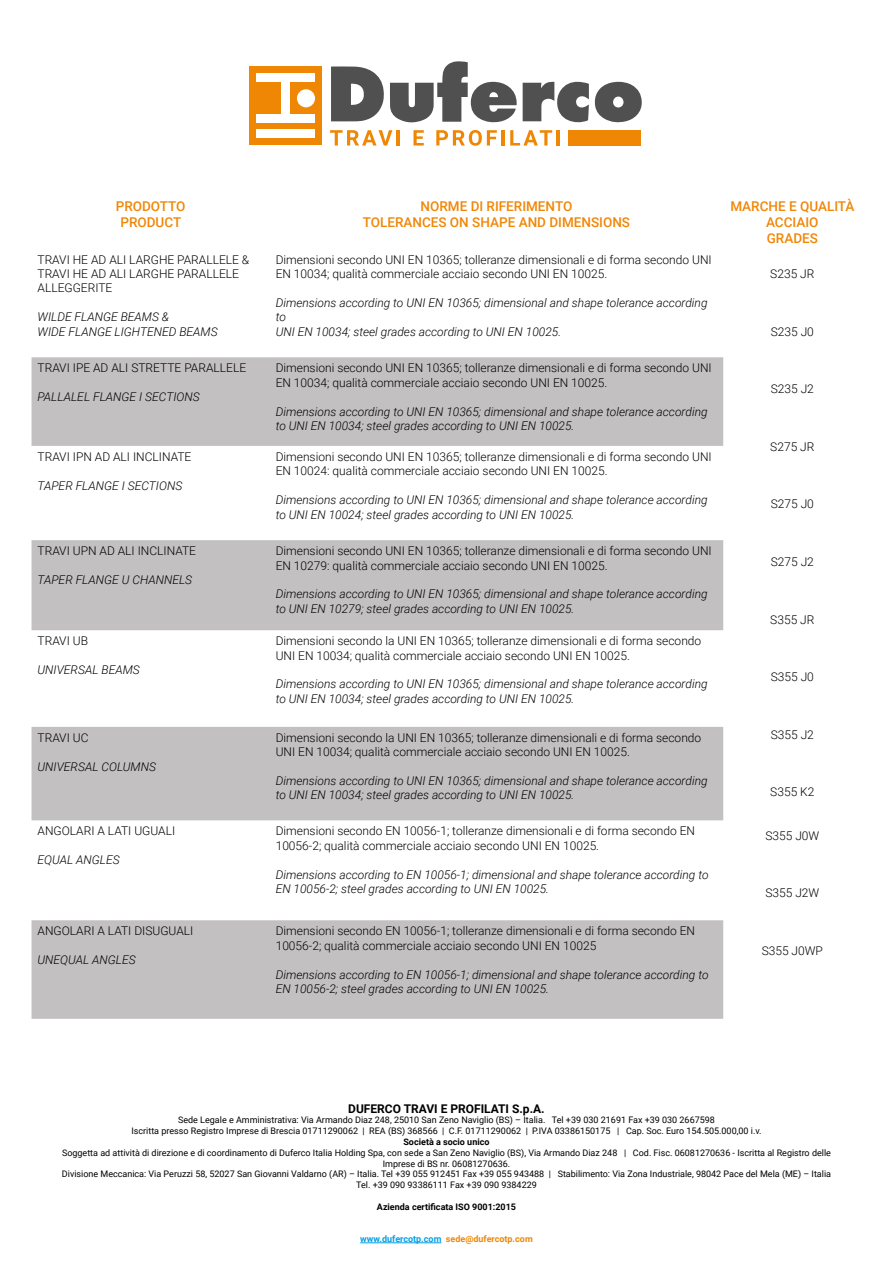
<style>
.page{position:relative;width:893px;height:1263px;background:#fff}
.page>*{position:absolute;margin:0;border:0;box-sizing:border-box;transform-origin:0 0}
.t1{font:500 13.5px/16.2px "Roboto";color:#f08707;text-align:center}
.t2{font:300 12px/14.4px "Roboto";color:#000}
.t3{font:italic 300 12px/14.4px "Roboto";color:#000}
.t4{font:700 12px "Roboto";color:#000}
.t5{font:9px/10.8px "Roboto";color:#000;text-align:center}
.t6{font:700 9px "Roboto";color:#000}
.t7{font:700 9px "Roboto";color:#f08707}
.s1{color:#009fe3}
</style>
<div class="page">
<svg style="left:331px;top:66px;width:53px;height:55px"></svg>
<svg style="left:390px;top:61px;width:127px;height:62px"></svg>
<svg style="left:523px;top:82px;width:119px;height:41px"></svg>
<div style="left:568px;top:130px;width:73px;height:16px;background:#f08704"></div>
<svg style="left:330px;top:130px;width:62px;height:16px"></svg>
<hr style="left:397px;top:130px;width:3px;height:16px;background:#f08704">
<svg style="left:413px;top:130px;width:11px;height:16px"></svg>
<svg style="left:436px;top:130px;width:61px;height:16px"></svg>
<hr style="left:501px;top:130px;width:4px;height:16px;background:#f08704">
<svg style="left:510px;top:130px;width:42px;height:16px"></svg>
<hr style="left:557px;top:130px;width:3px;height:16px;background:#f08704">
<div style="left:249px;top:67px;width:73px;height:78px;background:#f08704"></div>
<div style="left:256px;top:74px;width:59px;height:8px;background:#fff"></div>
<div style="left:256px;top:114px;width:59px;height:9px;background:#fff"></div>
<div style="left:281px;top:76px;width:9px;height:45px;background:#fff"></div>
<div style="left:256px;top:130px;width:59px;height:8px;background:#fff"></div>
<div style="left:297px;top:89px;width:18px;height:18px;background:#fff;border-radius:50%"></div>
<hr style="left:360px;top:1242px;width:81px;height:1px;background:#009fe3">
<svg style="left:32px;top:357px;width:691px;height:662px;fill:#c2c0c0"></svg>
<p class="t1" style="left:116px;top:198px;width:71px">PRODOTTO<br>PRODUCT</p>
<p class="t1" style="left:363px;top:198px;width:269px">NORME DI RIFERIMENTO<br>TOLERANCES ON SHAPE AND DIMENSIONS</p>
<p class="t1" style="left:730px;top:198px;width:126px">MARCHE E QUALITÀ<br>ACCIAIO<br>GRADES</p>
<p class="t2" style="left:38px;top:252px;width:213px">TRAVI HE AD ALI LARGHE PARALLELE &amp;<br>TRAVI HE AD ALI LARGHE PARALLELE<br>ALLEGGERITE</p>
<p class="t3" style="left:38px;top:309px;width:182px">WILDE FLANGE BEAMS &amp;<br>WIDE FLANGE LIGHTENED BEAMS</p>
<p class="t2" style="left:276px;top:252px;width:438px">Dimensioni secondo UNI EN 10365; tolleranze dimensionali e di forma secondo UNI<br>EN 10034; qualità commerciale acciaio secondo UNI EN 10025.</p>
<p class="t3" style="left:276px;top:295px;width:433px">Dimensions according to UNI EN 10365; dimensional and shape tolerance according to<br>UNI EN 10034; steel grades according to UNI EN 10025.</p>
<p class="t2" style="left:770px;top:266px;width:46px">S235 JR</p>
<p class="t2" style="left:771px;top:324px;width:45px">S235 J0</p>
<p class="t2" style="left:38px;top:360px;width:210px">TRAVI IPE AD ALI STRETTE PARALLELE</p>
<p class="t3" style="left:38px;top:389px;width:164px">PALLALEL FLANGE I SECTIONS</p>
<p class="t2" style="left:276px;top:360px;width:438px">Dimensioni secondo UNI EN 10365; tolleranze dimensionali e di forma secondo UNI<br>EN 10034; qualità commerciale acciaio secondo UNI EN 10025.</p>
<p class="t3" style="left:276px;top:404px;width:433px">Dimensions according to UNI EN 10365; dimensional and shape tolerance according to UNI EN 10034; steel grades according to UNI EN 10025.</p>
<p class="t2" style="left:771px;top:381px;width:45px">S235 J2</p>
<p class="t2" style="left:38px;top:449px;width:155px">TRAVI IPN AD ALI INCLINATE</p>
<p class="t3" style="left:38px;top:478px;width:146px">TAPER FLANGE I SECTIONS</p>
<p class="t2" style="left:276px;top:449px;width:438px">Dimensioni secondo UNI EN 10365; tolleranze dimensionali e di forma secondo UNI<br>EN 10024: qualità commerciale acciaio secondo UNI EN 10025.</p>
<p class="t3" style="left:276px;top:492px;width:433px">Dimensions according to UNI EN 10365; dimensional and shape tolerance according to UNI EN 10024; steel grades according to UNI EN 10025.</p>
<p class="t2" style="left:770px;top:439px;width:46px">S275 JR</p>
<p class="t2" style="left:771px;top:496px;width:45px">S275 J0</p>
<p class="t2" style="left:38px;top:543px;width:160px">TRAVI UPN AD ALI INCLINATE</p>
<p class="t3" style="left:38px;top:572px;width:156px">TAPER FLANGE U CHANNELS</p>
<p class="t2" style="left:276px;top:543px;width:438px">Dimensioni secondo UNI EN 10365; tolleranze dimensionali e di forma secondo UNI<br>EN 10279: qualità commerciale acciaio secondo UNI EN 10025.</p>
<p class="t3" style="left:276px;top:586px;width:433px">Dimensions according to UNI EN 10365; dimensional and shape tolerance according to UNI EN 10279; steel grades according to UNI EN 10025.</p>
<p class="t2" style="left:771px;top:554px;width:45px">S275 J2</p>
<p class="t2" style="left:770px;top:612px;width:46px">S355 JR</p>
<p class="t2" style="left:38px;top:633px;width:52px">TRAVI UB</p>
<p class="t3" style="left:38px;top:662px;width:104px">UNIVERSAL BEAMS</p>
<p class="t2" style="left:276px;top:633px;width:427px">Dimensioni secondo la UNI EN 10365; tolleranze dimensionali e di forma secondo<br>UNI EN 10034; qualità commerciale acciaio secondo UNI EN 10025.</p>
<p class="t3" style="left:276px;top:676px;width:433px">Dimensions according to UNI EN 10365; dimensional and shape tolerance according to UNI EN 10034; steel grades according to UNI EN 10025.</p>
<p class="t2" style="left:771px;top:669px;width:45px">S355 J0</p>
<p class="t2" style="left:38px;top:730px;width:52px">TRAVI UC</p>
<p class="t3" style="left:38px;top:759px;width:120px">UNIVERSAL COLUMNS</p>
<p class="t2" style="left:38px;top:823px;width:139px">ANGOLARI A LATI UGUALI</p>
<p class="t3" style="left:38px;top:852px;width:84px">EQUAL ANGLES</p>
<p class="t2" style="left:276px;top:730px;width:427px">Dimensioni secondo la UNI EN 10365; tolleranze dimensionali e di forma secondo<br>UNI EN 10034; qualità commerciale acciaio secondo UNI EN 10025.</p>
<p class="t3" style="left:276px;top:773px;width:433px">Dimensions according to UNI EN 10365; dimensional and shape tolerance according to UNI EN 10034; steel grades according to UNI EN 10025.</p>
<p class="t2" style="left:276px;top:823px;width:421px">Dimensioni secondo EN 10056-1; tolleranze dimensionali e di forma secondo EN<br>10056-2; qualità commerciale acciaio secondo UNI EN 10025.</p>
<p class="t3" style="left:276px;top:867px;width:434px">Dimensions according to EN 10056-1; dimensional and shape tolerance according to<br>EN 10056-2; steel grades according to UNI EN 10025.</p>
<p class="t2" style="left:771px;top:727px;width:45px">S355 J2</p>
<p class="t2" style="left:770px;top:784px;width:46px">S355 K2</p>
<p class="t2" style="left:765px;top:828px;width:55px">S355 J0W</p>
<p class="t2" style="left:765px;top:885px;width:55px">S355 J2W</p>
<p class="t2" style="left:38px;top:923px;width:157px">ANGOLARI A LATI DISUGUALI</p>
<p class="t3" style="left:38px;top:952px;width:100px">UNEQUAL ANGLES</p>
<p class="t2" style="left:276px;top:923px;width:421px">Dimensioni secondo EN 10056-1; tolleranze dimensionali e di forma secondo EN<br>10056-2; qualità commerciale acciaio secondo UNI EN 10025</p>
<p class="t3" style="left:276px;top:966px;width:434px">Dimensions according to EN 10056-1; dimensional and shape tolerance according to<br>EN 10056-2; steel grades according to UNI EN 10025.</p>
<p class="t2" style="left:762px;top:943px;width:63px">S355 J0WP</p>
<p class="t4" style="left:348px;top:1100px;width:198px">DUFERCO TRAVI E PROFILATI S.p.A.</p>
<p class="t5" style="left:131px;top:1114px;width:632px">Sede Legale e Amministrativa: Via Armando Diaz 248, 25010 San Zeno Naviglio (BS) – Italia. Tel +39 030 21691 Fax +39 030 2667598<br>Iscritta presso Registro Imprese di Brescia 01711290062 | REA (BS) 368566 | C.F. 01711290062 | P.IVA 03386150175 | Cap. Soc. Euro 154.505.000,00 i.v.</p>
<p class="t6" style="left:403px;top:1135px;width:88px">Società a socio unico</p>
<p class="t5" style="left:62px;top:1147px;width:771px">Soggetta ad attività di direzione e di coordinamento di Duferco Italia Holding Spa, con sede a San Zeno Naviglio (BS), Via Armando Diaz 248 | Cod. Fisc. 06081270636 - Iscritta al Registro delle Imprese di BS nr. 06081270636.<br>Divisione Meccanica: Via Peruzzi 58, 52027 San Giovanni Valdarno (AR) – Italia. Tel +39 055 912451 Fax +39 055 943488 | Stabilimento: Via Zona Industriale, 98042 Pace del Mela (ME) – Italia Tel. +39 090 93386111 Fax +39 090 9384229</p>
<p class="t6" style="left:377px;top:1200px;width:141px">Azienda certificata ISO 9001:2015</p>
<p class="t7" style="left:360px;top:1232px;width:174px"><span class="s1">www.dufercotp.com</span> sede@dufercotp.com</p>
</div>
